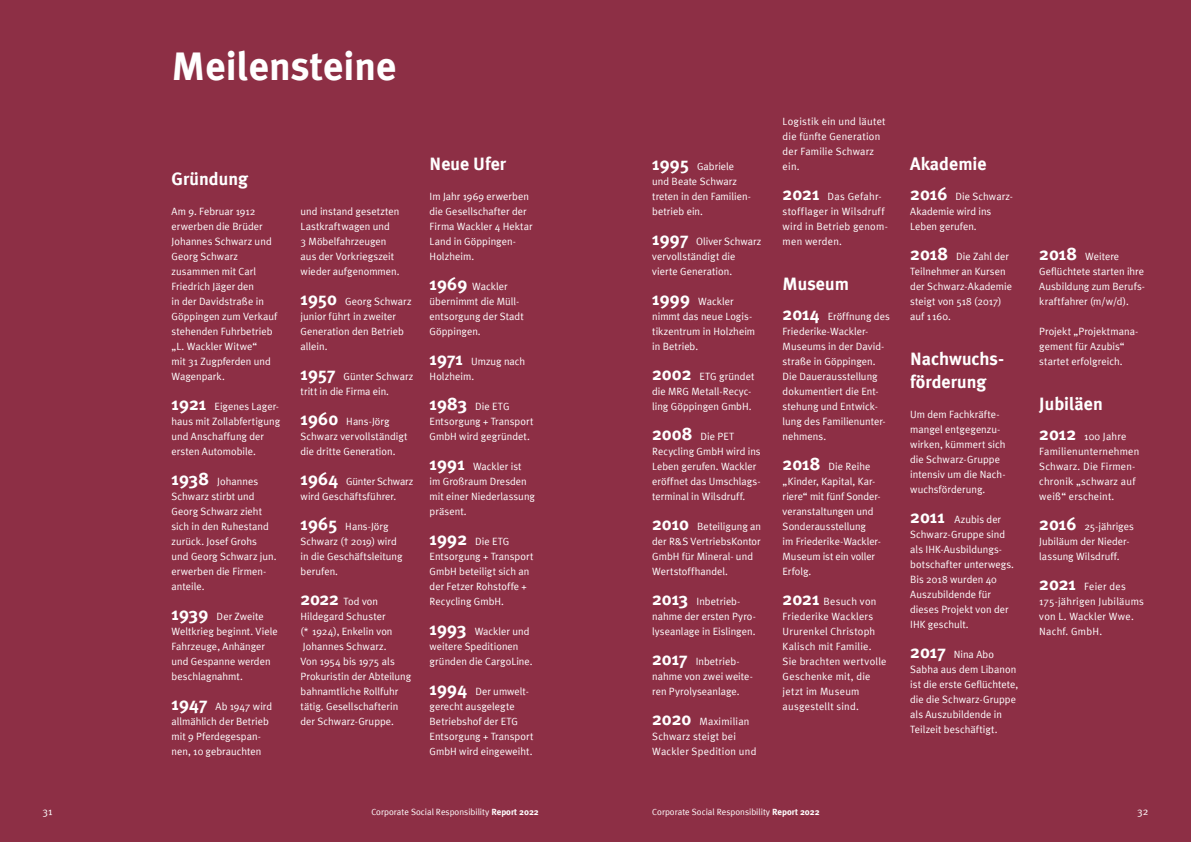
<style>
.page{position:relative;width:1191px;height:842px;background:#8d2f45}
.page>*{position:absolute;margin:0;border:0;box-sizing:border-box;transform-origin:0 0}
.t1{font:700 40px "Meta Plus";color:#fff}
.t2{font:700 18px/22.5px "Meta Plus";color:#fff}
.t3{font:10.5px/15px "Meta Plus";letter-spacing:.005em;color:#fff}
.t4{font:9px "Meta Plus";color:#fff}
.s1{font-weight:700;font-size:18px}
.s2{font-weight:700}
</style>
<div class="page">
<h1 class="t1" style="left:171px;top:43px;width:227px">Meilensteine</h1>
<h2 class="t2" style="left:171px;top:167px;width:78px">Gründung</h2>
<p class="t3" style="left:171px;top:204px;width:107px">Am 9. Februar 1912 erwerben die Brüder<br>Johannes Schwarz und<br>Georg Schwarz zusammen mit Carl<br>Friedrich Jäger den<br>in der Davidstraße in<br>Göppingen zum Verkauf stehenden Fuhrbetrieb „L. Wackler Witwe“<br>mit 31 Zugpferden und<br>Wagenpark.</p>
<p class="t3" style="left:171px;top:399px;width:110px"><span class="s1">1921</span> Eigenes Lager&shy;haus mit Zollabfertigung und Anschaffung der ersten Automobile.</p>
<p class="t3" style="left:171px;top:474px;width:107px"><span class="s1">1938</span> Johannes<br>Schwarz stirbt und<br>Georg Schwarz zieht sich in den Ruhestand zurück. Josef Grohs<br>und Georg Schwarz jun. erwerben die Firmen&shy;anteile.</p>
<p class="t3" style="left:171px;top:609px;width:108px"><span class="s1">1939</span> Der Zweite<br>Weltkrieg beginnt. Viele<br>Fahrzeuge, Anhänger und Gespanne werden beschlagnahmt.</p>
<p class="t3" style="left:171px;top:699px;width:102px"><span class="s1">1947</span> Ab 1947 wird allmählich der Betrieb mit 9 Pferdegespan&shy;nen, 10 gebrauchten</p>
<p class="t3" style="left:300px;top:204px;width:101px">und instand gesetzten<br>Lastkraftwagen und<br>3 Möbelfahrzeugen aus der Vorkriegszeit wieder aufgenommen.</p>
<p class="t3" style="left:300px;top:294px;width:113px"><span class="s1">1950</span> Georg Schwarz junior führt in zweiter<br>Generation den Betrieb allein.</p>
<p class="t3" style="left:300px;top:369px;width:114px"><span class="s1">1957</span> Günter Schwarz tritt in die Firma ein.</p>
<p class="t3" style="left:300px;top:414px;width:109px"><span class="s1">1960</span> Hans-Jörg<br>Schwarz vervollständigt die dritte Generation.</p>
<p class="t3" style="left:300px;top:474px;width:114px"><span class="s1">1964</span> Günter Schwarz wird Geschäftsführer.</p>
<p class="t3" style="left:300px;top:519px;width:103px"><span class="s1">1965</span> Hans-Jörg<br>Schwarz († 2019) wird in die Geschäftsleitung berufen.</p>
<p class="t3" style="left:300px;top:594px;width:112px"><span class="s1">2022</span> Tod von<br>Hildegard Schuster<br>(* 1924), Enkelin von<br>Johannes Schwarz.<br>Von 1954 bis 1975 als<br>Prokuristin der Abteilung bahnamtliche Rollfuhr tätig. Gesellschafterin der Schwarz-Gruppe.</p>
<h2 class="t2" style="left:429px;top:152px;width:78px">Neue Ufer</h2>
<p class="t3" style="left:429px;top:189px;width:104px">Im Jahr 1969 erwerben die Gesellschafter der<br>Firma Wackler 4 Hektar<br>Land in Göppingen-<br>Holzheim.</p>
<p class="t3" style="left:429px;top:279px;width:96px"><span class="s1">1969</span> Wackler übernimmt die Müll&shy;entsorgung der Stadt<br>Göppingen.</p>
<p class="t3" style="left:429px;top:354px;width:97px"><span class="s1">1971</span> Umzug nach<br>Holzheim.</p>
<p class="t3" style="left:429px;top:399px;width:105px"><span class="s1">1983</span> Die ETG<br>Entsorgung + Transport<br>GmbH wird gegründet.</p>
<p class="t3" style="left:429px;top:459px;width:107px"><span class="s1">1991</span> Wackler ist im Großraum Dresden mit einer Niederlassung präsent.</p>
<p class="t3" style="left:429px;top:534px;width:105px"><span class="s1">1992</span> Die ETG<br>Entsorgung + Transport<br>GmbH beteiligt sich an der Fetzer Rohstoffe +<br>Recycling GmbH.</p>
<p class="t3" style="left:429px;top:624px;width:105px"><span class="s1">1993</span> Wackler und weitere Speditionen gründen die CargoLine.</p>
<p class="t3" style="left:429px;top:684px;width:105px"><span class="s1">1994</span> Der umwelt&shy;gerecht ausgelegte<br>Betriebshof der ETG<br>Entsorgung + Transport<br>GmbH wird eingeweiht.</p>
<p class="t3" style="left:652px;top:159px;width:100px"><span class="s1">1995</span> Gabriele und Beate Schwarz treten in den Familien&shy;betrieb ein.</p>
<p class="t3" style="left:652px;top:234px;width:111px"><span class="s1">1997</span> Oliver Schwarz vervollständigt die vierte Generation.</p>
<p class="t3" style="left:652px;top:294px;width:104px"><span class="s1">1999</span> Wackler nimmt das neue Logis&shy;tikzentrum in Holzheim in Betrieb.</p>
<p class="t3" style="left:652px;top:369px;width:104px"><span class="s1">2002</span> ETG gründet die MRG Metall-Recyc&shy;ling Göppingen GmbH.</p>
<p class="t3" style="left:652px;top:429px;width:110px"><span class="s1">2008</span> Die PET<br>Recycling GmbH wird ins<br>Leben gerufen. Wackler eröffnet das Umschlags&shy;terminal in Wilsdruff.</p>
<p class="t3" style="left:652px;top:519px;width:110px"><span class="s1">2010</span> Beteiligung an der R&amp;S VertriebsKontor<br>GmbH für Mineral- und<br>Wertstoffhandel.</p>
<p class="t3" style="left:652px;top:594px;width:105px"><span class="s1">2013</span> Inbetrieb&shy;nahme der ersten Pyro&shy;lyseanlage in Eislingen.</p>
<p class="t3" style="left:652px;top:654px;width:102px"><span class="s1">2017</span> Inbetrieb&shy;nahme von zwei weite&shy;ren Pyrolyseanlage.</p>
<p class="t3" style="left:652px;top:714px;width:106px"><span class="s1">2020</span> Maximilian<br>Schwarz steigt bei<br>Wackler Spedition und</p>
<p class="t3" style="left:782px;top:114px;width:104px">Logistik ein und läutet die fünfte Generation der Familie Schwarz ein.</p>
<p class="t3" style="left:782px;top:189px;width:107px"><span class="s1">2021</span> Das Gefahr&shy;stofflager in Wilsdruff wird in Betrieb genom&shy;men werden.</p>
<h2 class="t2" style="left:782px;top:272px;width:68px">Museum</h2>
<p class="t3" style="left:782px;top:309px;width:109px"><span class="s1">2014</span> Eröffnung des<br>Friederike-Wackler-<br>Museums in der David&shy;straße in Göppingen.<br>Die Dauerausstellung dokumentiert die Ent&shy;stehung und Entwick&shy;lung des Familienunter&shy;nehmens.</p>
<p class="t3" style="left:782px;top:459px;width:100px"><span class="s1">2018</span> Die Reihe „Kinder, Kapital, Kar&shy;riere“ mit fünf Sonder&shy;veranstaltungen und<br>Sonderausstellung<br>im Friederike-Wackler-<br>Museum ist ein voller<br>Erfolg.</p>
<p class="t3" style="left:782px;top:594px;width:105px"><span class="s1">2021</span> Besuch von<br>Friederike Wacklers<br>Ururenkel Christoph<br>Kalisch mit Familie.<br>Sie brachten wertvolle<br>Geschenke mit, die jetzt im Museum ausgestellt sind.</p>
<h2 class="t2" style="left:910px;top:152px;width:78px">Akademie</h2>
<p class="t3" style="left:910px;top:189px;width:104px"><span class="s1">2016</span> Die Schwarz-<br>Akademie wird ins<br>Leben gerufen.</p>
<p class="t3" style="left:910px;top:249px;width:103px"><span class="s1">2018</span> Die Zahl der<br>Teilnehmer an Kursen der Schwarz-Akademie steigt von 518 (2017) auf 1 160.</p>
<h2 class="t2" style="left:910px;top:347px;width:95px">Nachwuchs&shy;förderung</h2>
<p class="t3" style="left:910px;top:406px;width:97px">Um dem Fachkräfte&shy;mangel entgegenzu&shy;wirken, kümmert sich die Schwarz-Gruppe intensiv um die Nach&shy;wuchsförderung.</p>
<p class="t3" style="left:910px;top:511px;width:105px"><span class="s1">2011</span> Azubis der<br>Schwarz-Gruppe sind als IHK-Ausbildungs&shy;botschafter unterwegs.<br>Bis 2018 wurden 40<br>Auszubildende für dieses Projekt von der<br>IHK geschult.</p>
<p class="t3" style="left:910px;top:646px;width:110px"><span class="s1">2017</span> Nina Abo<br>Sabha aus dem Libanon ist die erste Geflüchtete, die die Schwarz-Gruppe als Auszubildende in<br>Teilzeit beschäftigt.</p>
<p class="t3" style="left:1039px;top:249px;width:107px"><span class="s1">2018</span> Weitere<br>Geflüchtete starten ihre<br>Ausbildung zum Berufs&shy;kraftfahrer (m/w/d).</p>
<p class="t3" style="left:1039px;top:324px;width:100px">Projekt „Projektmana&shy;gement für Azubis“ startet erfolgreich.</p>
<h2 class="t2" style="left:1039px;top:392px;width:65px">Jubiläen</h2>
<p class="t3" style="left:1039px;top:429px;width:102px"><span class="s1">2012</span> 100 Jahre<br>Familienunternehmen<br>Schwarz. Die Firmen&shy;chronik „schwarz auf weiß“ erscheint.</p>
<p class="t3" style="left:1039px;top:519px;width:96px"><span class="s1">2016</span> 25-jähriges<br>Jubiläum der Nieder&shy;lassung Wilsdruff.</p>
<p class="t3" style="left:1039px;top:579px;width:106px"><span class="s1">2021</span> Feier des<br>175-jährigen Jubiläums von L. Wackler Wwe.<br>Nachf. GmbH.</p>
<p class="t3" style="left:43px;top:804px;width:11px">31</p>
<p class="t4" style="left:652px;top:806px;width:169px">Corporate Social Responsibility <span class="s2">Report 2022</span></p>
<p class="t3" style="left:1137px;top:804px;width:13px">32</p>
<p class="t4" style="left:371px;top:806px;width:169px">Corporate Social Responsibility <span class="s2">Report 2022</span></p>
</div>
